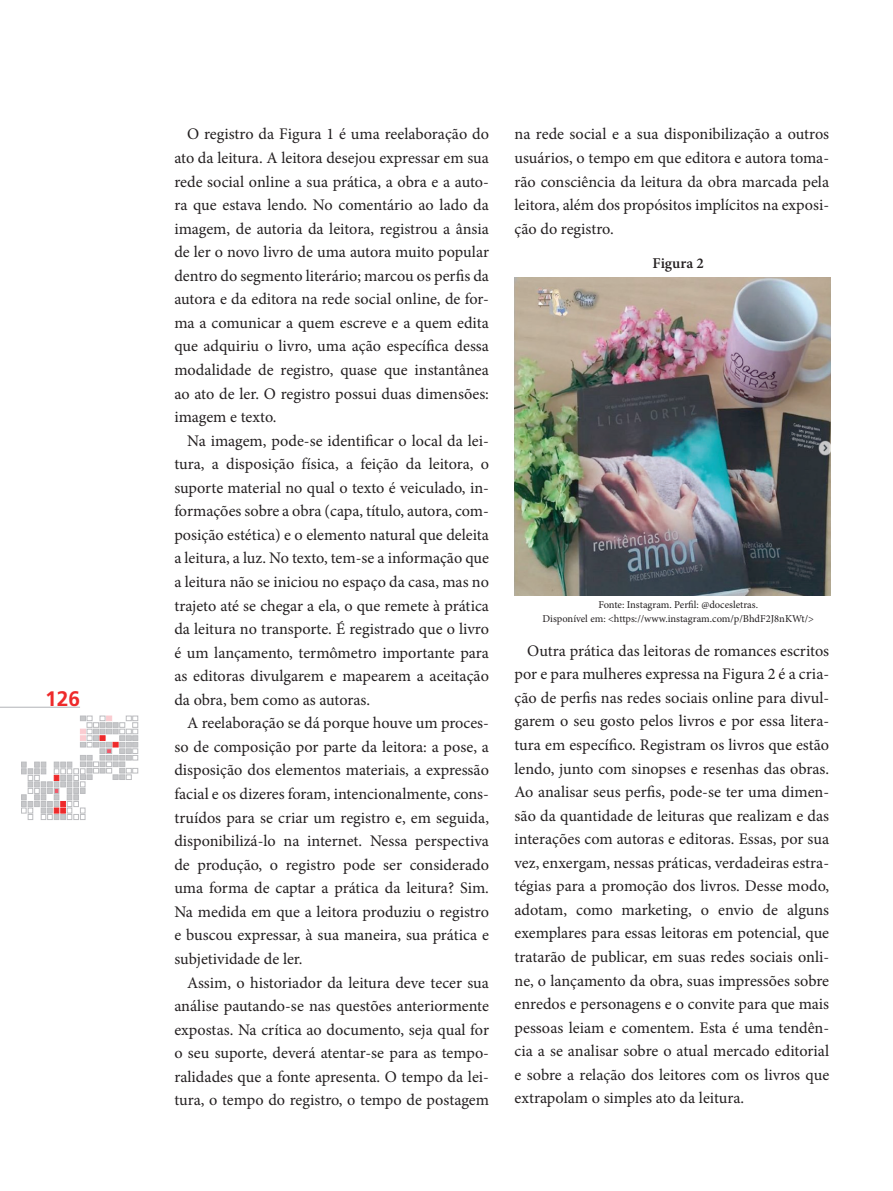
<style>
.page{position:relative;width:893px;height:1191px;background:#fff}
.page>*{position:absolute;margin:0;border:0;box-sizing:border-box;transform-origin:0 0}
.t1{font:700 21px "Frutiger";color:#ee2a2b}
.t2{font:16.2px/23.5px "Minion Pro";color:#231f20;text-align:justify}
.t3{font:600 15px "Minion Pro";color:#231f20}
.t4{font:10.5px/13.5px "Minion Pro";color:#231f20;text-align:center}
</style>
<div class="page">
<svg style="left:21px;top:716px;width:117px;height:103px"></svg>
<hr style="left:0;top:707px;width:80px;height:1px;background:#b2b3b7">
<img style="left:514px;top:278px;width:317px;height:317px">
<p class="t1" style="left:45px;top:686px;width:37px">126</p>
<p class="t2" style="left:174px;top:122px;width:316px;text-indent:13px">O registro da Figura 1 é uma reelaboração do ato da leitura. A leitora desejou expressar em sua rede social online a sua prática, a obra e a auto&shy;ra que estava lendo. No comentário ao lado da imagem, de autoria da leitora, registrou a ânsia de ler o novo livro de uma autora muito popular dentro do segmento literário; marcou os perfis da autora e da editora na rede social online, de for&shy;ma a comunicar a quem escreve e a quem edita que adquiriu o livro, uma ação específica dessa modalidade de registro, quase que instantânea ao ato de ler. O registro possui duas dimensões: imagem e texto.</p>
<p class="t2" style="left:174px;top:429px;width:316px;text-indent:13px">Na imagem, pode-se identificar o local da lei&shy;tura, a disposição física, a feição da leitora, o suporte material no qual o texto é veiculado, in&shy;formações sobre a obra (capa, título, autora, com&shy;posição estética) e o elemento natural que deleita a leitura, a luz. No texto, tem-se a informação que a leitura não se iniciou no espaço da casa, mas no trajeto até se chegar a ela, o que remete à prática da leitura no transporte. É registrado que o livro é um lançamento, termômetro importante para as editoras divulgarem e mapearem a aceitação da obra, bem como as autoras.</p>
<p class="t2" style="left:174px;top:711px;width:316px;text-indent:13px">A reelaboração se dá porque houve um proces&shy;so de composição por parte da leitora: a pose, a disposição dos elementos materiais, a expressão facial e os dizeres foram, intencionalmente, cons&shy;truídos para se criar um registro e, em seguida, disponibilizá-lo na internet. Nessa perspectiva de produção, o registro pode ser considerado uma forma de captar a prática da leitura? Sim.<br>Na medida em que a leitora produziu o registro e buscou expressar, à sua maneira, sua prática e subjetividade de ler.</p>
<p class="t2" style="left:174px;top:970px;width:316px;text-indent:13px">Assim, o historiador da leitura deve tecer sua análise pautando-se nas questões anteriormente expostas. Na crítica ao documento, seja qual for o seu suporte, deverá atentar-se para as tempo&shy;ralidades que a fonte apresenta. O tempo da lei&shy;tura, o tempo do registro, o tempo de postagem</p>
<p class="t2" style="left:514px;top:122px;width:316px">na rede social e a sua disponibilização a outros usuários, o tempo em que editora e autora toma&shy;rão consciência da leitura da obra marcada pela leitora, além dos propósitos implícitos na exposi&shy;ção do registro.</p>
<p class="t3" style="left:653px;top:253px;width:53px">Figura 2</p>
<p class="t4" style="left:542px;top:598px;width:273px">Fonte: Instagram. Perfil: @docesletras.<br>Disponível em: &lt;https://www.instagram.com/p/BhdF2J8nKWt/&gt;</p>
<p class="t2" style="left:514px;top:639px;width:316px;text-indent:13px">Outra prática das leitoras de romances escritos por e para mulheres expressa na Figura 2 é a cria&shy;ção de perfis nas redes sociais online para divul&shy;garem o seu gosto pelos livros e por essa litera&shy;tura em específico. Registram os livros que estão lendo, junto com sinopses e resenhas das obras.<br>Ao analisar seus perfis, pode-se ter uma dimen&shy;são da quantidade de leituras que realizam e das interações com autoras e editoras. Essas, por sua vez, enxergam, nessas práticas, verdadeiras estra&shy;tégias para a promoção dos livros. Desse modo, adotam, como marketing, o envio de alguns exemplares para essas leitoras em potencial, que tratarão de publicar, em suas redes sociais onli&shy;ne, o lançamento da obra, suas impressões sobre enredos e personagens e o convite para que mais pessoas leiam e comentem. Esta é uma tendên&shy;cia a se analisar sobre o atual mercado editorial e sobre a relação dos leitores com os livros que extrapolam o simples ato da leitura.</p>
</div>
